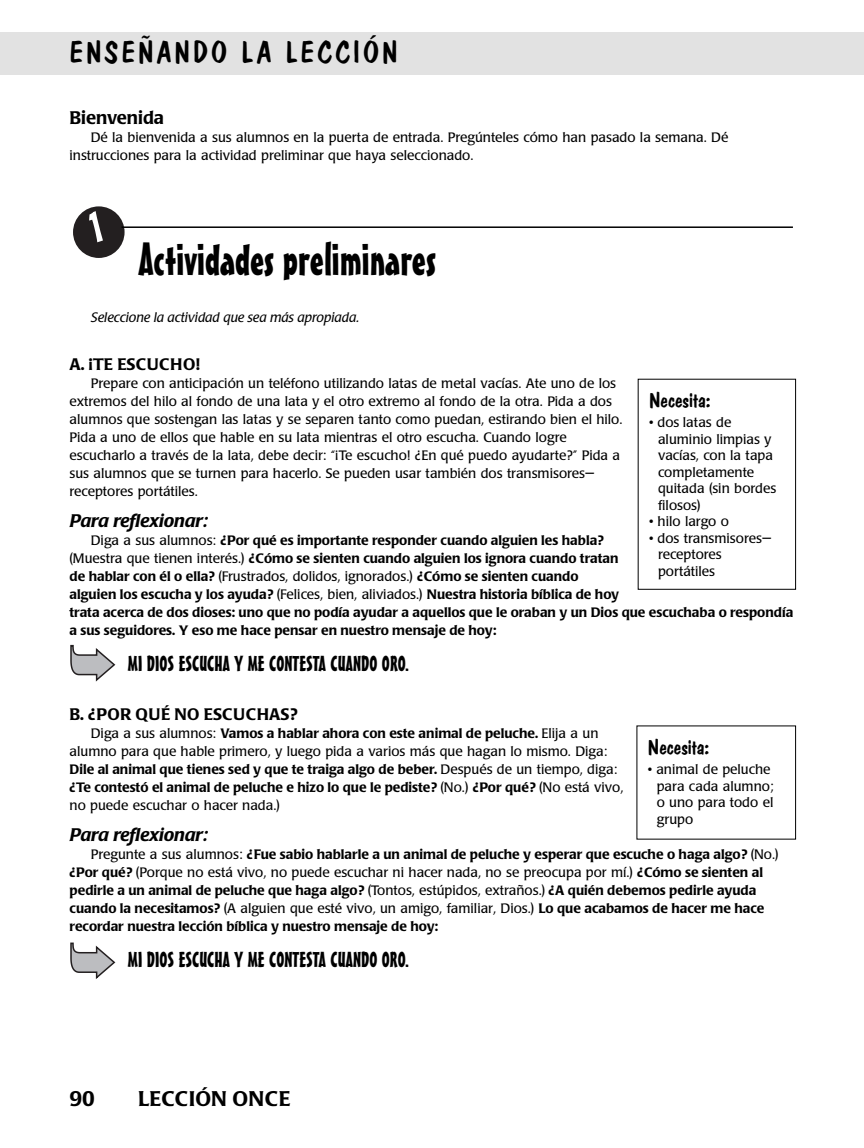
<style>
.page{position:relative;width:864px;height:1148px;background:#fff}
.page>*{position:absolute;margin:0;border:0;box-sizing:border-box;transform-origin:0 0}
.t1{font:45px "Mister Earl BT";color:#000}
.t2{font:30px "Dom Casual D";letter-spacing:.1em;color:#000}
.t3{font:21px "Mister Earl BT";color:#000}
.t4{font:21px "Dom Casual D";color:#000;scale:1.05 1}
.t5{font:500 21px "Poppl Laudatio";letter-spacing:.01em;color:#000}
.t6{font:italic 500 18px "Poppl Laudatio";color:#000}
.t7{font:500 18px "Poppl Laudatio";color:#000}
.t8{font:500 16.5px "Poppl Laudatio";letter-spacing:.02em;color:#000}
.t9{font:13.5px/18px "Poppl Laudatio";color:#000}
.t10{font:500 13.5px/18px "Poppl Laudatio";color:#000}
.t11{font:italic 13.5px "Poppl Laudatio";color:#000}
.s1{font-weight:400}
.s2{font-weight:500}
</style>
<div class="page">
<hr style="left:122px;top:226px;width:671px;height:2px;background:#000">
<div style="left:0;top:32px;width:864px;height:42px;background:#e2e2e2"></div>
<svg style="left:70px;top:645px;width:45px;height:36px"></svg>
<svg style="left:70px;top:942px;width:45px;height:37px"></svg>
<svg style="left:73px;top:206px;width:52px;height:52px"></svg>
<h2 class="t2" style="left:70px;top:34px;width:330px">ENSEÑANDO LA LECCIÓN</h2>
<h3 class="t7" style="left:70px;top:110px;width:96px">Bienvenida</h3>
<p class="t9" style="left:70px;top:129px;width:660px;text-indent:21px">Dé la bienvenida a sus alumnos en la puerta de entrada. Pregúnteles cómo han pasado la semana. Dé instrucciones para la actividad preliminar que haya seleccionado.</p>
<h1 class="t1" style="left:139px;top:243px;width:299px">Actividades preliminares</h1>
<p class="t11" style="left:91px;top:312px;width:270px">Seleccione la actividad que sea más apropiada.</p>
<p class="t8" style="left:70px;top:358px;width:132px">A. ¡TE ESCUCHO!</p>
<p class="t9" style="left:70px;top:376px;width:555px;text-indent:21px">Prepare con anticipación un teléfono utilizando latas de metal vacías. Ate uno de los extremos del hilo al fondo de una lata y el otro extremo al fondo de la otra. Pida a dos alumnos que sostengan las latas y se separen tanto como puedan, estirando bien el hilo.<br>Pida a uno de ellos que hable en su lata mientras el otro escucha. Cuando logre escucharlo a través de la lata, debe decir: “¡Te escucho! ¿En qué puedo ayudarte?” Pida a sus alumnos que se turnen para hacerlo. Se pueden usar también dos transmisores— receptores portátiles.</p>
<h3 class="t6" style="left:70px;top:514px;width:140px">Para reflexionar:</h3>
<p class="t10" style="left:70px;top:533px;width:725px;text-indent:21px"><span class="s1">Diga a sus alumnos:</span> ¿Por qué es importante responder cuando alguien les habla?<br><span class="s1">(Muestra que tienen interés.)</span> ¿Cómo se sienten cuando alguien los ignora cuando tratan<br>de hablar con él o ella? <span class="s1">(Frustrados, dolidos, ignorados.)</span> ¿Cómo se sienten cuando<br>alguien los escucha y los ayuda? <span class="s1">(Felices, bien, aliviados.)</span> Nuestra historia bíblica de hoy<br>trata acerca de dos dioses: uno que no podía ayudar a aquellos que le oraban y un Dios que escuchaba o respondía a sus seguidores. Y eso me hace pensar en nuestro mensaje de hoy:</p>
<h3 class="t3" style="left:128px;top:656px;width:283px">MI DIOS ESCUCHA Y ME CONTESTA CUANDO ORO.</h3>
<p class="t8" style="left:70px;top:708px;width:230px">B. ¿POR QUÉ NO ESCUCHAS?</p>
<p class="t9" style="left:70px;top:725px;width:555px;text-indent:21px">Diga a sus alumnos: <span class="s2">Vamos a hablar ahora con este animal de peluche.</span> Elija a un alumno para que hable primero, y luego pida a varios más que hagan lo mismo. Diga:<br><span class="s2">Dile al animal que tienes sed y que te traiga algo de beber.</span> Después de un tiempo, diga: <span class="s2">¿Te contestó el animal de peluche e hizo lo que le pediste?</span> (No.) <span class="s2">¿Por qué?</span> (No está vivo, no puede escuchar o hacer nada.)</p>
<h3 class="t6" style="left:70px;top:827px;width:140px">Para reflexionar:</h3>
<p class="t10" style="left:70px;top:846px;width:711px;text-indent:21px"><span class="s1">Pregunte a sus alumnos:</span> ¿Fue sabio hablarle a un animal de peluche y esperar que escuche o haga algo? <span class="s1">(No.) </span>¿Por qué? <span class="s1">(Porque no está vivo, no puede escuchar ni hacer nada, no se preocupa por mí.)</span> ¿Cómo se sienten al pedirle a un animal de peluche que haga algo? <span class="s1">(Tontos, estúpidos, extraños.)</span> ¿A quién debemos pedirle ayuda cuando la necesitamos? <span class="s1">(A alguien que esté vivo, un amigo, familiar, Dios.)</span> Lo que acabamos de hacer me hace recordar nuestra lección bíblica y nuestro mensaje de hoy:</p>
<h3 class="t3" style="left:128px;top:951px;width:283px">MI DIOS ESCUCHA Y ME CONTESTA CUANDO ORO.</h3>
<h3 class="t4" style="left:649px;top:388px;width:60px">Necesita:</h3>
<p class="t9" style="left:658px;top:415px;width:120px;line-height:16.5px;text-indent:-9px">• dos latas de aluminio limpias y vacías, con la tapa completamente quitada (sin bordes filosos)</p>
<p class="t9" style="left:649px;top:514px;width:81px">• hilo largo o</p>
<p class="t9" style="left:658px;top:531px;width:115px;line-height:16.5px;text-indent:-9px">• dos transmisores— receptores portátiles</p>
<h3 class="t4" style="left:648px;top:734px;width:60px">Necesita:</h3>
<p class="t9" style="left:657px;top:762px;width:118px;line-height:16.5px;text-indent:-9px">• animal de peluche para cada alumno; o uno para todo el grupo</p>
<h3 class="t5" style="left:70px;top:1090px;width:27px">90</h3>
<h3 class="t5" style="left:138px;top:1090px;width:154px">LECCIÓN ONCE</h3>
</div>
